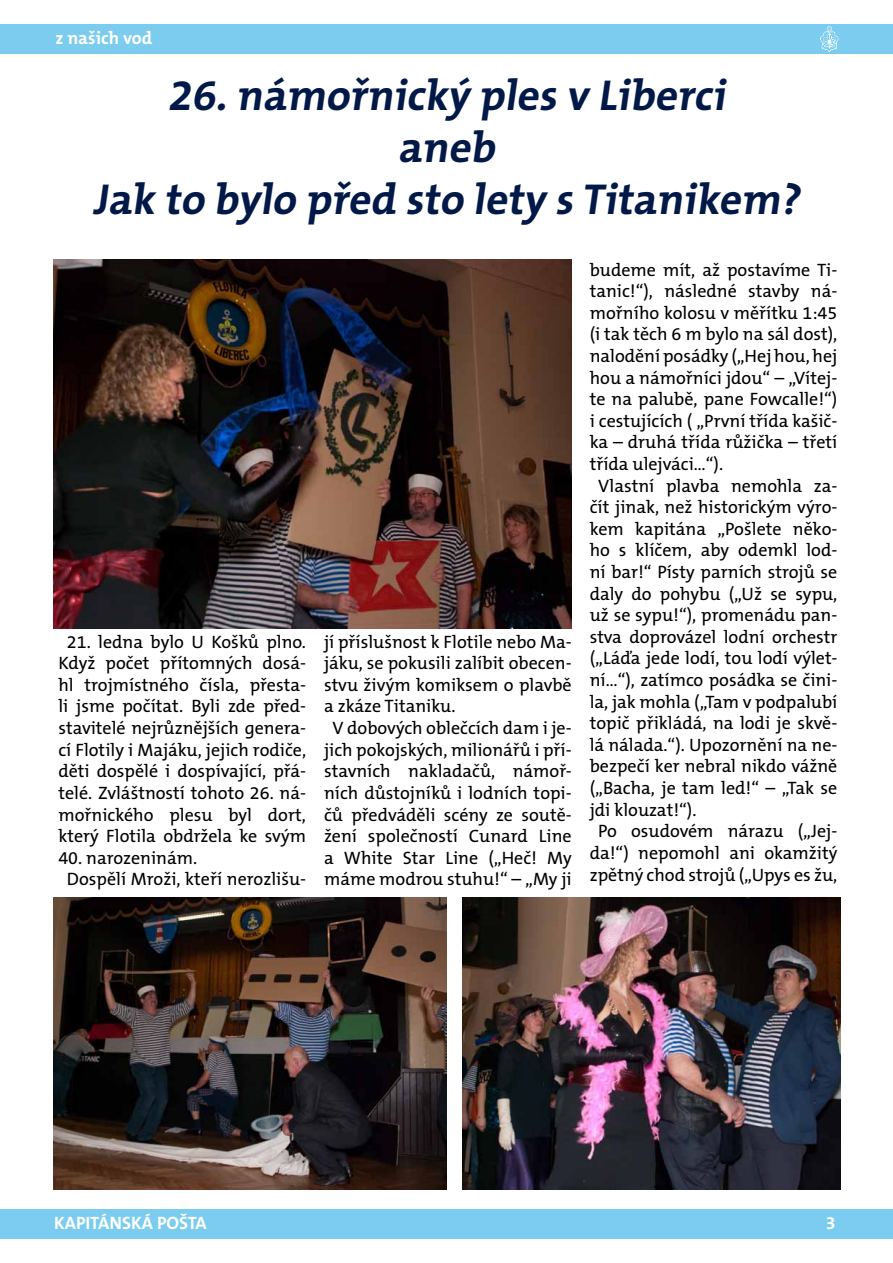
<style>
.page{position:relative;width:893px;height:1263px;background:#fff}
.page>*{position:absolute;margin:0;border:0;box-sizing:border-box;transform-origin:0 0}
.t1{font:700 43.5px/52.2px "The Mix CE B7";letter-spacing:-.16em;color:#021948;text-align:center}
.t2{font:18px/21.6px "The Mix CE B5 Plain";color:#000;text-align:center}
.t3{font:700 18px "The Mix CE B7";color:#fff}
</style>
<div class="page">
<div style="left:0;top:1209px;width:893px;height:30px;background:#7bccee"></div>
<div style="left:0;top:24px;width:893px;height:30px;background:#7bccee"></div>
<svg style="left:820px;top:26px;width:19px;height:26px"></svg>
<img style="left:54px;top:259px;width:518px;height:369px">
<img style="left:462px;top:897px;width:378px;height:292px">
<img style="left:54px;top:897px;width:392px;height:293px">
<p class="t3" style="left:55px;top:28px;width:98px">z našich vod</p>
<h1 class="t1" style="left:93px;top:71px;width:715px">26.námořnický ples v Liberci<br>aneb<br>Jak to bylo před sto lety s Titanikem?</h1>
<p class="t2" style="left:58px;top:632px;width:249px">21. ledna bylo U Košků plno.<br>Když počet přítomných dosá&shy;hl trojmístného čísla, přesta&shy;li jsme počítat. Byli zde před&shy;stavitelé nejrůznějších genera&shy;cí Flotily i Majáku, jejich rodiče, děti dospělé i dospívající, přá&shy;telé. Zvláštností tohoto 26. ná&shy;mořnického plesu byl dort, který Flotila obdržela ke svým</p>
<p class="t2" style="left:67px;top:848px;width:241px;text-align:left;text-indent:-8px">40. narozeninám.<br>Dospělí Mroži, kteří nerozlišu-</p>
<p class="t2" style="left:324px;top:632px;width:249px">jí příslušnost k Flotile nebo Ma-</p>
<p class="t2" style="left:324px;top:653px;width:249px">jáku, se pokusili zalíbit obecen-</p>
<p class="t2" style="left:324px;top:675px;width:249px">stvu živým komiksem o plavbě</p>
<p class="t2" style="left:324px;top:697px;width:133px">a zkáze Titaniku.</p>
<p class="t2" style="left:333px;top:718px;width:241px">V dobových oblečcích dam i je-</p>
<p class="t2" style="left:324px;top:740px;width:249px">jich pokojských, milionářů i pří-</p>
<p class="t2" style="left:324px;top:761px;width:249px">stavních nakladačů, námoř-</p>
<p class="t2" style="left:324px;top:783px;width:249px">ních důstojníků i lodních topi-</p>
<p class="t2" style="left:324px;top:805px;width:249px">čů předváděli scény ze soutě-</p>
<p class="t2" style="left:324px;top:826px;width:249px">žení společností Cunard Line</p>
<p class="t2" style="left:324px;top:848px;width:249px">a White Star Line („Heč! My</p>
<p class="t2" style="left:324px;top:869px;width:249px">máme modrou stuhu!“ – „My ji</p>
<p class="t2" style="left:590px;top:260px;width:249px">budeme mít, až postavíme Ti-</p>
<p class="t2" style="left:590px;top:281px;width:249px">tanic!“), následné stavby ná-</p>
<p class="t2" style="left:590px;top:303px;width:249px">mořního kolosu v měřítku 1:45</p>
<p class="t2" style="left:590px;top:325px;width:249px">(i tak těch 6 m bylo na sál dost),</p>
<p class="t2" style="left:590px;top:346px;width:249px">nalodění posádky („Hej hou, hej</p>
<p class="t2" style="left:590px;top:368px;width:249px">hou a námořníci jdou“ – „Vítej-</p>
<p class="t2" style="left:590px;top:389px;width:249px">te na palubě, pane Fowcalle!“)</p>
<p class="t2" style="left:590px;top:411px;width:249px">i cestujících ( „První třída kašič-</p>
<p class="t2" style="left:590px;top:433px;width:249px">ka – druhá třída růžička – třetí</p>
<p class="t2" style="left:590px;top:454px;width:135px">třída ulejváci…“).</p>
<p class="t2" style="left:598px;top:476px;width:241px">Vlastní plavba nemohla za-</p>
<p class="t2" style="left:590px;top:497px;width:249px">čít jinak, než historickým výro-</p>
<p class="t2" style="left:590px;top:519px;width:249px">kem kapitána „Pošlete něko-</p>
<p class="t2" style="left:590px;top:541px;width:249px">ho s klíčem, aby odemkl lod-</p>
<p class="t2" style="left:590px;top:562px;width:249px">ní bar!“ Písty parních strojů se</p>
<p class="t2" style="left:590px;top:584px;width:249px">daly do pohybu („Už se sypu,</p>
<p class="t2" style="left:590px;top:605px;width:249px">už se sypu!“), promenádu pan-</p>
<p class="t2" style="left:590px;top:627px;width:249px">stva doprovázel lodní orchestr</p>
<p class="t2" style="left:590px;top:649px;width:249px">(„Láďa jede lodí, tou lodí výlet-</p>
<p class="t2" style="left:590px;top:670px;width:249px">ní…“), zatímco posádka se čini-</p>
<p class="t2" style="left:590px;top:692px;width:249px">la, jak mohla („Tam v podpalubí</p>
<p class="t2" style="left:590px;top:713px;width:249px">topič přikládá, na lodi je skvě-</p>
<p class="t2" style="left:590px;top:735px;width:249px">lá nálada.“). Upozornění na ne-</p>
<p class="t2" style="left:590px;top:757px;width:249px">bezpečí ker nebral nikdo vážně</p>
<p class="t2" style="left:590px;top:778px;width:249px">(„Bacha, je tam led!“ – „Tak se</p>
<p class="t2" style="left:590px;top:800px;width:108px">jdi klouzat!“).</p>
<p class="t2" style="left:598px;top:821px;width:241px">Po osudovém nárazu („Jej-</p>
<p class="t2" style="left:590px;top:843px;width:249px">da!“) nepomohl ani okamžitý</p>
<p class="t2" style="left:590px;top:865px;width:249px">zpětný chod strojů („Upys es žu,</p>
<p class="t3" style="left:54px;top:1213px;width:154px">KAPITÁNSKÁ POŠTA</p>
<p class="t3" style="left:826px;top:1213px;width:11px">3</p>
</div>
